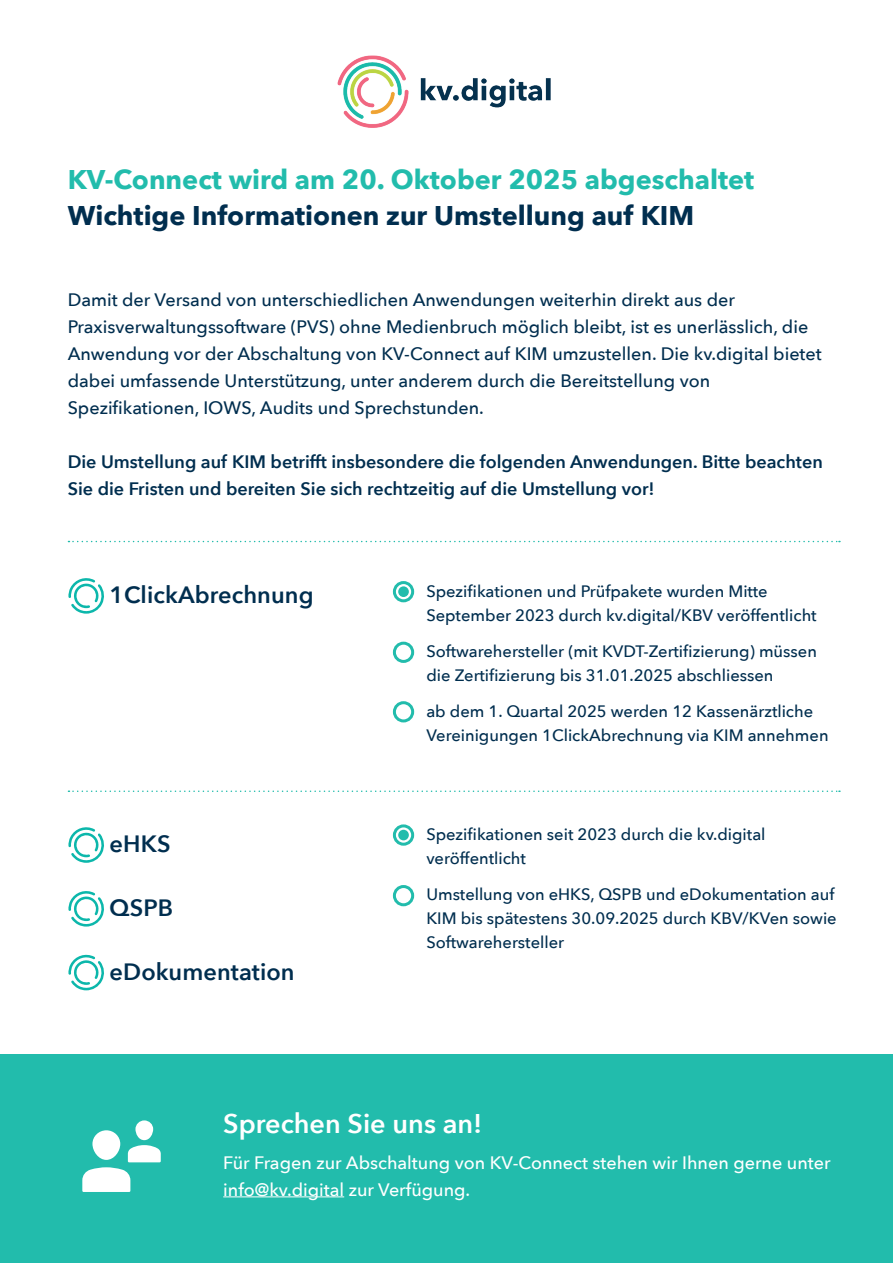
<style>
.page{position:relative;width:893px;height:1263px;background:#fff}
.page>*{position:absolute;margin:0;border:0;box-sizing:border-box;transform-origin:0 0}
.t1{font:700 27px "Avenir Next";color:#22bcac}
.t2{font:700 27px "Avenir Next";color:#002e4f}
.t3{font:600 27px "Avenir Next";color:#fff}
.t4{font:600 23.55px "Avenir Next";letter-spacing:.005em;color:#002e4f}
.t5{font:500 18px/27px "Avenir Next";color:#002e4f}
.t6{font:600 18px/27px "Avenir Next";color:#002e4f}
.t7{font:500 18px/27px "Avenir Next";color:#fff}
.t8{font:500 16.5px/24px "Avenir Next";color:#002e4f}
</style>
<div class="page">
<img style="left:337px;top:55px;width:214px;height:73px">
<div style="left:0;top:1054px;width:893px;height:209px;background:#22bcac"></div>
<hr style="left:223px;top:1196px;width:121px;height:1px;background:#fff">
<div style="left:135px;top:1120px;width:18px;height:20px;background:#fff;border-radius:9px"></div>
<svg style="left:82px;top:1145px;width:79px;height:47px"></svg>
<div style="left:92px;top:1130px;width:28px;height:30px;background:#fff;border-radius:14px"></div>
<svg style="left:68px;top:578px;width:36px;height:36px"></svg>
<div style="left:393px;top:642px;width:21px;height:21px;border:3px solid #22bcac;border-radius:50%"></div>
<div style="left:393px;top:581px;width:21px;height:21px;border:3px solid #22bcac;border-radius:50%"></div>
<div style="left:398px;top:586px;width:11px;height:11px;background:#22bcac;border-radius:50%"></div>
<div style="left:393px;top:701px;width:21px;height:21px;border:3px solid #22bcac;border-radius:50%"></div>
<svg style="left:68px;top:541px;width:772px;height:1px"></svg>
<svg style="left:68px;top:790px;width:772px;height:2px"></svg>
<svg style="left:68px;top:827px;width:36px;height:36px"></svg>
<svg style="left:68px;top:891px;width:36px;height:35px"></svg>
<svg style="left:68px;top:954px;width:36px;height:36px"></svg>
<div style="left:393px;top:824px;width:21px;height:22px;border:3px solid #22bcac;border-radius:50%"></div>
<div style="left:398px;top:830px;width:11px;height:10px;background:#22bcac;border-radius:50%"></div>
<div style="left:393px;top:885px;width:21px;height:21px;border:3px solid #22bcac;border-radius:50%"></div>
<h1 class="t1" style="left:68px;top:156px;width:688px">KV-Connect wird am 20. Oktober 2025 abgeschaltet</h1>
<h1 class="t2" style="left:68px;top:192px;width:628px">Wichtige Informationen zur Umstellung auf KIM</h1>
<p class="t5" style="left:68px;top:285px;width:756px">Damit der Versand von unterschiedlichen Anwendungen weiterhin direkt aus der Praxisverwaltungssoftware (PVS) ohne Medienbruch möglich bleibt, ist es unerlässlich, die Anwendung vor der Abschaltung von KV-Connect auf KIM umzustellen. Die kv.digital bietet dabei umfassende Unterstützung, unter anderem durch die Bereitstellung von Spezifikationen, IOWS, Audits und Sprechstunden.</p>
<p class="t6" style="left:68px;top:448px;width:757px">Die Umstellung auf KIM betrifft insbesondere die folgenden Anwendungen. Bitte beachten<br>Sie die Fristen und bereiten Sie sich rechtzeitig auf die Umstellung vor!</p>
<h2 class="t4" style="left:110px;top:574px;width:206px">1ClickAbrechnung</h2>
<p class="t8" style="left:426px;top:579px;width:392px">Spezifikationen und Prüfpakete wurden Mitte<br>September 2023 durch kv.digital/KBV veröffentlicht</p>
<p class="t8" style="left:426px;top:639px;width:392px">Softwarehersteller (mit KVDT-Zertifizierung) müssen die Zertifizierung bis 31.01.2025 abschliessen</p>
<p class="t8" style="left:426px;top:699px;width:404px">ab dem 1. Quartal 2025 werden 12 Kassenärztliche<br>Vereinigungen 1ClickAbrechnung via KIM annehmen</p>
<h2 class="t4" style="left:110px;top:823px;width:63px">eHKS</h2>
<h2 class="t4" style="left:110px;top:887px;width:65px">QSPB</h2>
<h2 class="t4" style="left:110px;top:951px;width:187px">eDokumentation</h2>
<p class="t8" style="left:426px;top:822px;width:341px">Spezifikationen seit 2023 durch die kv.digital veröffentlicht</p>
<p class="t8" style="left:426px;top:882px;width:412px">Umstellung von eHKS, QSPB und eDokumentation auf<br>KIM bis spätestens 30.09.2025 durch KBV/KVen sowie<br>Softwarehersteller</p>
<h1 class="t3" style="left:223px;top:1100px;width:261px">Sprechen Sie uns an!</h1>
<p class="t7" style="left:223px;top:1148px;width:609px">Für Fragen zur Abschaltung von KV-Connect stehen wir Ihnen gerne unter info@kv.digital zur Verfügung.</p>
</div>
